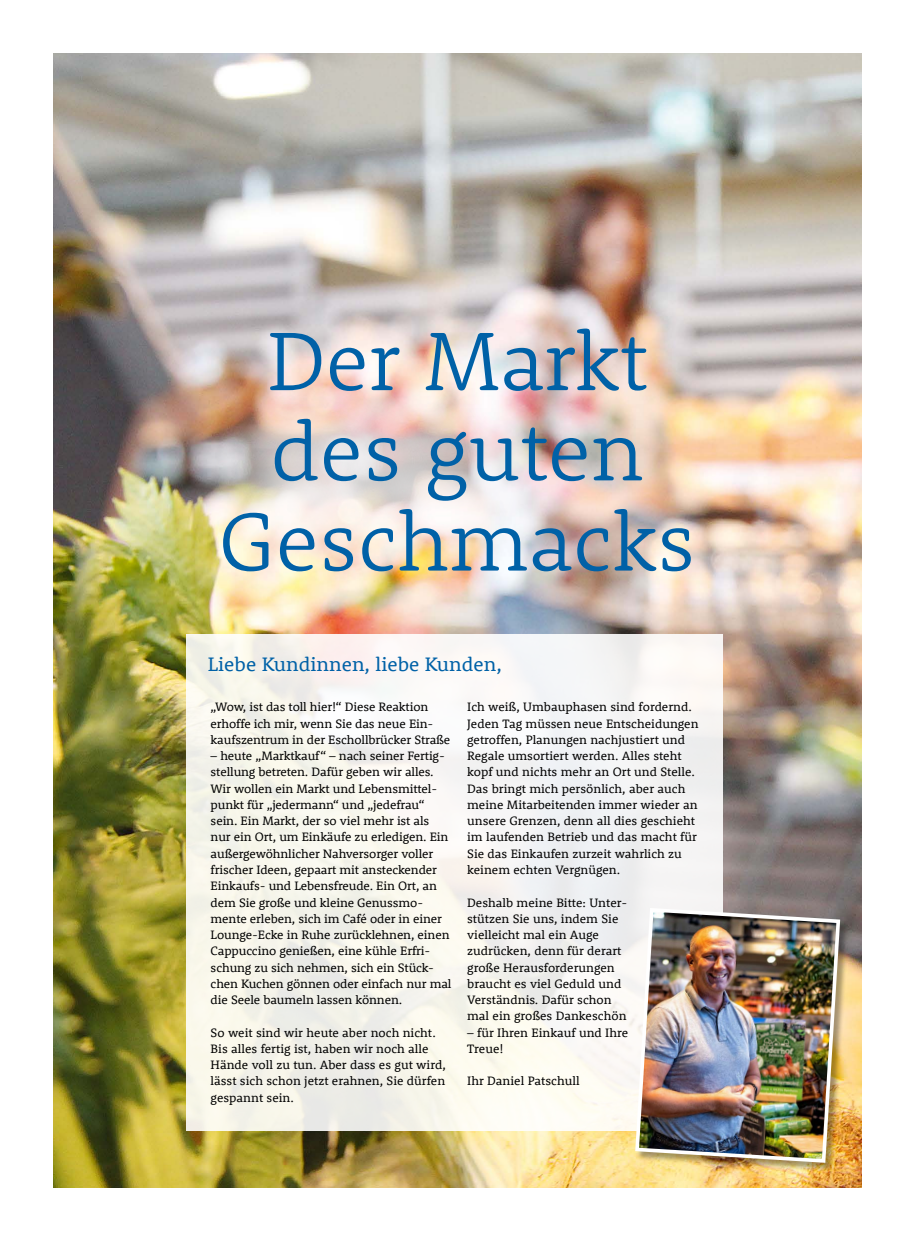
<style>
.page{position:relative;width:904px;height:1241px;background:#fff}
.page>*{position:absolute;margin:0;border:0;box-sizing:border-box;transform-origin:0 0}
.t1{font:300 84.88px/90.1px "Rooney";color:#0061a7;text-align:center}
.t2{font:20px "Rooney";color:#0061a7}
.t3{font:12.5px/16.2px "Rooney";letter-spacing:-.01em;color:#000}
</style>
<div class="page">
<img style="left:53px;top:53px;width:808px;height:1133px">
<svg style="left:347px;top:376px;width:210px;height:210px"></svg>
<svg style="left:234px;top:376px;width:210px;height:210px;background:#fadbc7"></svg>
<img style="left:177px;top:376px;width:210px;height:210px;border-radius:50%">
<svg style="left:328px;top:376px;width:211px;height:210px"></svg>
<div style="left:186px;top:634px;width:537px;height:496px;background:#f7f6f0"></div>
<div style="left:636px;top:908px;width:213px;height:264px;background:#000;opacity:.35"></div>
<img style="left:633px;top:905px;width:209px;height:259px">
<h1 class="t1" style="left:219px;top:313px;width:478px">Der Markt des guten<br>Geschmacks</h1>
<h2 class="t2" style="left:208px;top:651px;width:296px">Liebe Kundinnen, liebe Kunden,</h2>
<p class="t3" style="left:467px;top:698px;width:233px">Ich weiß, Umbauphasen sind fordernd.<br>Jeden Tag müssen neue Entscheidungen getroffen, Planungen nachjustiert und Regale umsortiert werden. Alles steht kopf und nichts mehr an Ort und Stelle.<br>Das bringt mich persönlich, aber auch meine Mitarbeitenden immer wieder an unsere Grenzen, denn all dies geschieht im laufenden Betrieb und das macht für Sie das Einkaufen zurzeit wahrlich zu keinem echten Vergnügen.</p>
<p class="t3" style="left:467px;top:893px;width:161px">Deshalb meine Bitte: Unter&shy;stützen Sie uns, indem Sie vielleicht mal ein Auge zudrücken, denn für derart große Herausforderungen braucht es viel Geduld und<br>Verständnis. Dafür schon mal ein großes Dankeschön</p>
<p class="t3" style="left:467px;top:1023px;width:162px">– für Ihren Einkauf und Ihre<br>Treue!</p>
<p class="t3" style="left:467px;top:1072px;width:114px">Ihr Daniel Patschull</p>
<p class="t3" style="left:211px;top:698px;width:241px">„Wow, ist das toll hier!“ Diese Reaktion erhoffe ich mir, wenn Sie das neue Ein&shy;kaufszentrum in der Eschollbrücker Straße</p>
<p class="t3" style="left:211px;top:747px;width:242px">– heute „Marktkauf“ – nach seiner Fertig&shy;stellung betreten. Dafür geben wir alles.<br>Wir wollen ein Markt und Lebensmittel&shy;punkt für „jedermann“ und „jedefrau“ sein. Ein Markt, der so viel mehr ist als nur ein Ort, um Einkäufe zu erledigen. Ein außergewöhnlicher Nahversorger voller frischer Ideen, gepaart mit ansteckender Einkaufs- und Lebensfreude. Ein Ort, an dem Sie große und kleine Genussmo&shy;mente erleben, sich im Café oder in einer Lounge-Ecke in Ruhe zurücklehnen, einen Cappuccino genießen, eine kühle Erfri&shy;schung zu sich nehmen, sich ein Stück&shy;chen Kuchen gönnen oder einfach nur mal die Seele baumeln lassen können.</p>
<p class="t3" style="left:211px;top:1023px;width:237px">So weit sind wir heute aber noch nicht.<br>Bis alles fertig ist, haben wir noch alle Hände voll zu tun. Aber dass es gut wird, lässt sich schon jetzt erahnen, Sie dürfen gespannt sein.</p>
</div>
